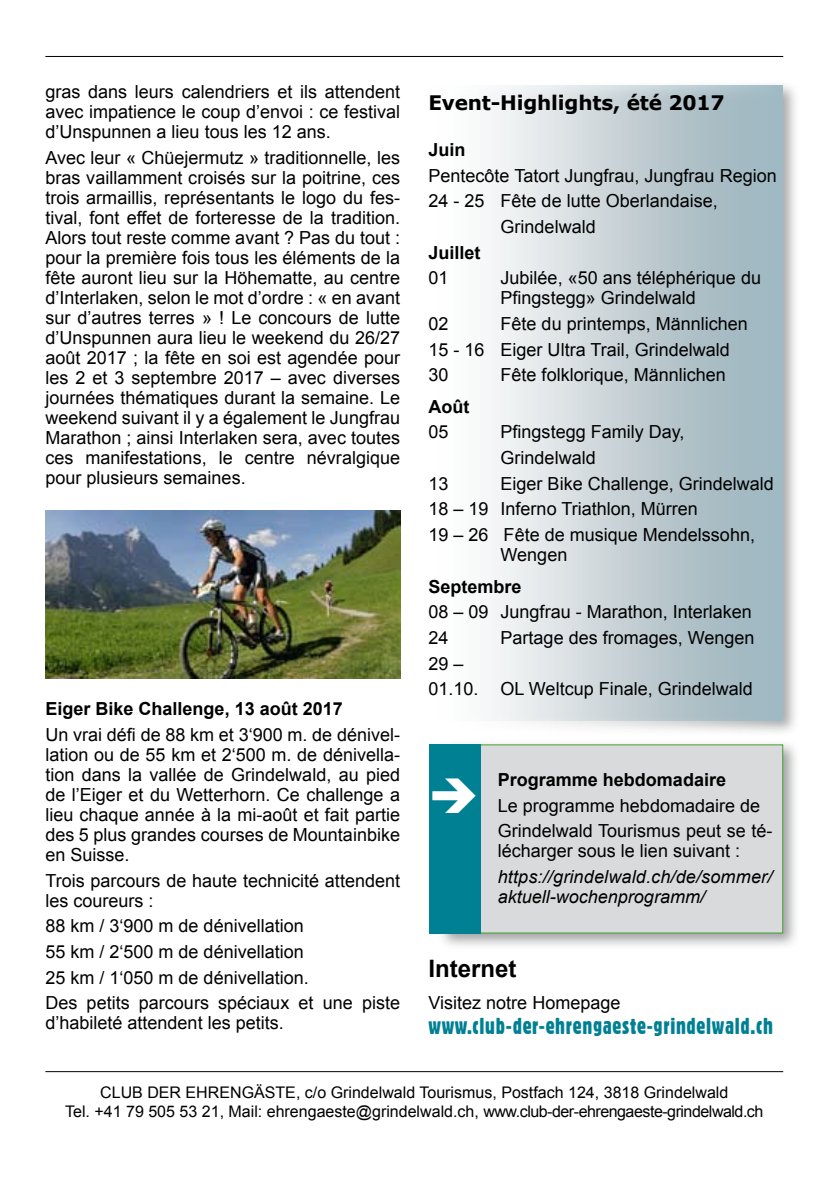
<style>
.page{position:relative;width:840px;height:1191px;background:#fff}
.page>*{position:absolute;margin:0;border:0;box-sizing:border-box;transform-origin:0 0}
.t1{font:700 24px "Arial";color:#000}
.t2{font:22px "Gothic 821 Condensed BT";letter-spacing:.03em;color:#008093}
.t3{font:700 20px "Verdana";letter-spacing:-.01em;color:#000}
.t4{font:18px/20px "Arial";color:#000}
.t5{font:700 18px "Arial";color:#000}
.t6{font:italic 18px/20px "Arial";letter-spacing:.01em;color:#000}
.t7{font:16px/19.2px "Arial";color:#000;text-align:center}
</style>
<div class="page">
<hr style="left:45px;top:1071px;width:737px;height:1px;background:#000">
<div style="left:429px;top:80px;width:385px;height:665px;background:#87888a;opacity:.75"></div>
<div style="left:428px;top:85px;width:354px;height:635px;background:linear-gradient(to right,#fff,#97afb9)"></div>
<div style="left:436px;top:739px;width:372px;height:219px;background:#9c9d9f;opacity:.96"></div>
<div style="left:442px;top:744px;width:340px;height:189px;background:#d9dadb"></div>
<hr style="left:45px;top:56px;width:737px;height:1px;background:#000">
<div style="left:429px;top:744px;width:51px;height:189px;background:#008093"></div>
<img style="left:45px;top:510px;width:355px;height:169px">
<p class="t4" style="left:45px;top:82px;width:356px;text-align:justify">gras dans leurs calendriers et ils attendent avec impatience le coup d’envoi : ce festival d’Unspunnen a lieu tous les 12 ans.</p>
<p class="t4" style="left:45px;top:148px;width:356px;text-align:justify">Avec leur « Chüejermutz » traditionnelle, les bras vaillamment croisés sur la poitrine, ces trois armaillis, représentants le logo du fes&shy;tival, font effet de forteresse de la tradition.<br>Alors tout reste comme avant ? Pas du tout : pour la première fois tous les éléments de la fête auront lieu sur la Höhematte, au centre d’Interlaken, selon le mot d’ordre : « en avant sur d’autres terres » ! Le concours de lutte d’Unspunnen aura lieu le weekend du 26/27 août 2017 ; la fête en soi est agendée pour les 2 et 3 septembre 2017 – avec diverses journées thématiques durant la semaine. Le weekend suivant il y a également le Jungfrau Marathon ; ainsi Interlaken sera, avec toutes ces manifestations, le centre névralgique pour plusieurs semaines.</p>
<p class="t5" style="left:45px;top:697px;width:299px">Eiger Bike Challenge, 13 août 2017</p>
<p class="t4" style="left:45px;top:725px;width:356px;text-align:justify">Un vrai défi de 88 km et 3‘900 m. de dénivel&shy;lation ou de 55 km et 2‘500 m. de dénivella&shy;tion dans la vallée de Grindelwald, au pied de l’Eiger et du Wetterhorn. Ce challenge a lieu chaque année à la mi-août et fait partie des 5 plus grandes courses de Mountainbike en Suisse.</p>
<p class="t4" style="left:45px;top:870px;width:356px">Trois parcours de haute technicité attendent les coureurs :</p>
<p class="t4" style="left:45px;top:913px;width:356px;line-height:25.6px">88 km / 3‘900 m de dénivellation<br>55 km / 2‘500 m de dénivellation<br>25 km / 1‘050 m de dénivellation.<br>Des petits parcours spéciaux et une piste</p>
<p class="t4" style="left:45px;top:1013px;width:240px">d’habileté attendent les petits.</p>
<p class="t3" style="left:428px;top:90px;width:297px">Event-Highlights, été 2017</p>
<p class="t5" style="left:428px;top:138px;width:39px">Juin</p>
<p class="t4" style="left:428px;top:165px;width:349px">Pentecôte Tatort Jungfrau, Jungfrau Region</p>
<p class="t4" style="left:428px;top:191px;width:291px">24 - 25 Fête de lutte Oberlandaise,</p>
<p class="t4" style="left:500px;top:217px;width:97px">Grindelwald</p>
<p class="t5" style="left:428px;top:240px;width:54px">Juillet</p>
<p class="t4" style="left:428px;top:268px;width:22px">01</p>
<p class="t4" style="left:500px;top:268px;width:262px">Jubilée, «50 ans téléphérique du<br>Pfingstegg» Grindelwald</p>
<p class="t4" style="left:428px;top:314px;width:22px">02</p>
<p class="t4" style="left:428px;top:311px;width:321px;line-height:25.6px;text-indent:72px">Fête du printemps, Männlichen<br>15 - 16 Eiger Ultra Trail, Grindelwald<br>30</p>
<p class="t4" style="left:500px;top:365px;width:227px">Fête folklorique, Männlichen</p>
<p class="t5" style="left:428px;top:394px;width:42px">Août</p>
<p class="t4" style="left:428px;top:422px;width:22px">05</p>
<p class="t4" style="left:500px;top:419px;width:185px;line-height:25.6px">Pfingstegg Family Day,<br>Grindelwald</p>
<p class="t4" style="left:428px;top:473px;width:22px">13</p>
<p class="t4" style="left:428px;top:471px;width:347px;line-height:25.6px;text-indent:72px">Eiger Bike Challenge, Grindelwald<br>18 – 19 Inferno Triathlon, Mürren<br>19 – 26 Fête de musique Mendelssohn,</p>
<p class="t4" style="left:500px;top:545px;width:68px">Wengen</p>
<p class="t5" style="left:428px;top:574px;width:95px">Septembre</p>
<p class="t4" style="left:428px;top:599px;width:325px;line-height:25.6px">08 – 09 Jungfrau - Marathon, Interlaken<br>24</p>
<p class="t4" style="left:500px;top:627px;width:255px">Partage des fromages, Wengen</p>
<p class="t4" style="left:428px;top:650px;width:326px;line-height:25.6px">29 –<br>01.10. OL Weltcup Finale, Grindelwald</p>
<p class="t5" style="left:497px;top:767px;width:230px">Programme hebdomadaire</p>
<p class="t4" style="left:497px;top:792px;width:276px;line-height:25.6px">Le programme hebdomadaire de<br>Grindelwald Tourismus peut se té-</p>
<p class="t4" style="left:497px;top:841px;width:244px">lécharger sous le lien suivant :</p>
<p class="t6" style="left:497px;top:866px;width:276px">https://grindelwald.ch/de/sommer/ aktuell-wochenprogramm/</p>
<h1 class="t1" style="left:428px;top:953px;width:90px">Internet</h1>
<p class="t4" style="left:428px;top:992px;width:193px">Visitez notre Homepage</p>
<p class="t2" style="left:428px;top:1013px;width:346px">www.club-der-ehrengaeste-grindelwald.ch</p>
<p class="t7" style="left:65px;top:1082px;width:699px">CLUB DER EHRENGÄSTE, c/o Grindelwald Tourismus, Postfach 124, 3818 Grindelwald<br>Tel. +41 79 505 53 21, Mail: ehrengaeste@grindelwald.ch, www.club-der-ehrengaeste-grindelwald.ch</p>
</div>
